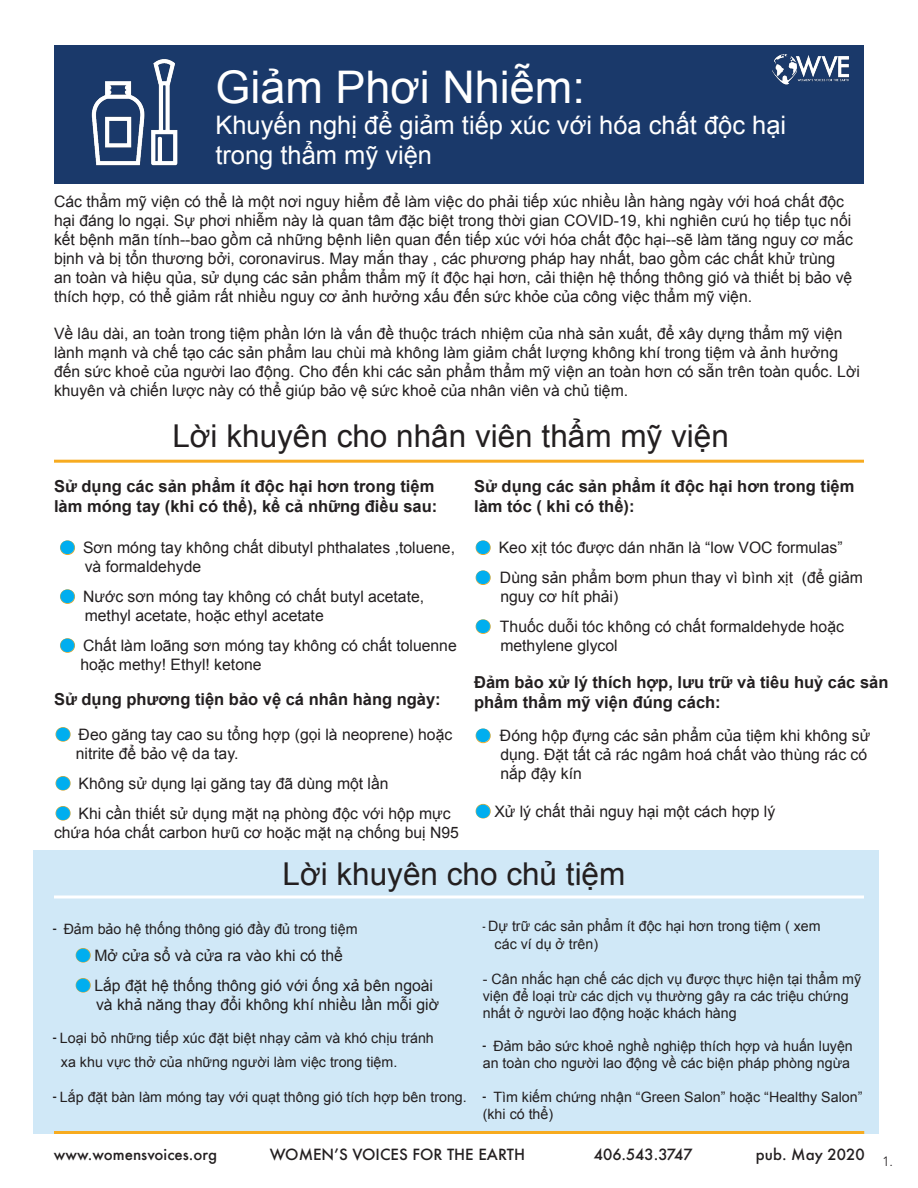
<style>
.page{position:relative;width:918px;height:1188px;background:#fff}
.page>*{position:absolute;margin:0;border:0;box-sizing:border-box;transform-origin:0 0}
.t1{font:45px "Arial";color:#fff}
.t2{font:31.5px "Arial";color:#231f20}
.t3{font:25.5px/30.6px "Arial";color:#fff}
.t4{font:700 16.5px/19.8px "Arial";color:#231f20}
.t5{font:15.75px/18.9px "Arial";color:#231f20}
.t6{font:500 15px "Futura";color:#231f20}
.t7{font:14.25px/17.1px "Arial";color:#231f20}
.t8{font:300 13.5px "Avenir";color:#231f20}
.s1{color:#f7ab20}
.s2{font-family:"Futura";font-weight:500;font-stretch:condensed;font-size:18px}
.s3{font-family:"Futura";font-weight:500;font-stretch:condensed}
</style>
<div class="page">
<div style="left:33px;top:850px;width:846px;height:284px;background:#d0e8f7"></div>
<div style="left:54px;top:45px;width:810px;height:138px;background:#1a396a"></div>
<img style="left:772px;top:54px;width:77px;height:31px">
<img style="left:91px;top:59px;width:87px;height:107px">
<hr style="left:54px;top:460px;width:810px;height:3px;background:#f7ab20">
<hr style="left:54px;top:1131px;width:810px;height:3px;background:#f7ab20">
<hr style="left:54px;top:896px;width:810px;height:2px;background:#fff">
<p class="t1" style="left:215px;top:58px;width:371px">Giảm Phơi Nhiễm:</p>
<p class="t3" style="left:215px;top:110px;width:572px">Khuyến nghị để giảm tiếp xúc với hóa chất độc hại trong thẩm mỹ viện</p>
<p class="t5" style="left:54px;top:192px;width:800px">Các thẩm mỹ viện có thể là một nơi nguy hiểm để làm việc do phải tiếp xúc nhiều lần hàng ngày với hoá chất độc hại đáng lo ngại. Sự phơi nhiễm này là quan tâm đặc biệt trong thời gian COVID-19, khi nghiên cưú họ tiếp tục nối kết bệnh mãn tính--bao gồm cả những bệnh liên quan đến tiếp xúc với hóa chất độc hại--sẽ làm tăng nguy cơ mắc bịnh và bị tổn thương bởi, coronavirus. May mắn thay , các phương pháp hay nhất, bao gồm các chất khử trùng an toàn và hiệu qủa, sử dụng các sản phẩm thẩm mỹ ít độc hại hơn, cải thiện hệ thống thông gió và thiết bị bảo vệ thích hợp, có thể giảm rất nhiều nguy cơ ảnh hưởng xấu đến sức khỏe của công việc thẩm mỹ viện.</p>
<p class="t5" style="left:54px;top:324px;width:807px">Về lâu dài, an toàn trong tiệm phần lớn là vấn đề thuộc trách nhiệm của nhà sản xuất, để xây dựng thẩm mỹ viện lành mạnh và chế tạo các sản phẩm lau chùi mà không làm giảm chất lượng không khí trong tiệm và ảnh hưởng đến sức khoẻ của người lao động. Cho đến khi các sản phẩm thẩm mỹ viện an toàn hơn có sẵn trên toàn quốc. Lời khuyên và chiến lược này có thể giúp bảo vệ sức khoẻ của nhân viên và chủ tiệm.</p>
<p class="t2" style="left:172px;top:416px;width:558px">Lời khuyên cho nhân viên thẩm mỹ viện</p>
<p class="t4" style="left:54px;top:477px;width:385px">Sử dụng các sản phẩm ít độc hại hơn trong tiệm làm móng tay (khi có thể), kể cả những điều sau:</p>
<p class="t5" style="left:58px;top:538px;width:398px"><span class="s1">●</span> Sơn móng tay không chất dibutyl phthalates ,toluene,</p>
<p class="t5" style="left:85px;top:557px;width:118px">và formaldehyde</p>
<p class="t5" style="left:58px;top:587px;width:367px"><span class="s1">●</span> Nước sơn móng tay không có chất butyl acetate,</p>
<p class="t5" style="left:85px;top:606px;width:241px">methyl acetate, hoặc ethyl acetate</p>
<p class="t5" style="left:58px;top:636px;width:400px"><span class="s1">●</span> Chất làm loãng sơn móng tay không có chất toluenne</p>
<p class="t5" style="left:80px;top:655px;width:183px">hoặc methy! Ethyl! ketone</p>
<p class="t4" style="left:474px;top:477px;width:382px">Sử dụng các sản phẩm ít độc hại hơn trong tiệm làm tóc ( khi có thể):</p>
<p class="t5" style="left:474px;top:538px;width:370px"><span class="s1">●</span> Keo xịt tóc được dán nhãn là “low VOC formulas”</p>
<p class="t5" style="left:474px;top:568px;width:390px"><span class="s1">●</span> Dùng sản phẩm bơm phun thay vì bình xịt (để giảm</p>
<p class="t5" style="left:500px;top:587px;width:120px">nguy cơ hít phải)</p>
<p class="t5" style="left:474px;top:617px;width:371px"><span class="s1">●</span> Thuốc duỗi tóc không có chất formaldehyde hoặc</p>
<p class="t5" style="left:500px;top:636px;width:119px">methylene glycol</p>
<p class="t4" style="left:54px;top:690px;width:388px">Sử dụng phương tiện bảo vệ cá nhân hàng ngày:</p>
<p class="t5" style="left:54px;top:725px;width:400px"><span class="s1">●</span> Đeo găng tay cao su tổng hợp (gọi là neoprene) hoặc</p>
<p class="t5" style="left:76px;top:744px;width:164px">nitrite để bảo vệ da tay.</p>
<p class="t5" style="left:54px;top:774px;width:336px"><span class="s1">●</span> Không sử dụng lại găng tay đã dùng một lần</p>
<p class="t5" style="left:54px;top:804px;width:406px"><span class="s1">●</span> Khi cần thiết sử dụng mặt nạ phòng độc với hộp mực chứa hóa chất carbon hưũ cơ hoặc mặt nạ chống buị N95</p>
<p class="t4" style="left:474px;top:673px;width:416px">Đảm bảo xử lý thích hợp, lưu trữ và tiêu huỷ các sản phẩm thẩm mỹ viện đúng cách:</p>
<p class="t5" style="left:474px;top:727px;width:398px"><span class="s1">●</span> Đóng hộp đựng các sản phẩm của tiệm khi không sử</p>
<p class="t5" style="left:500px;top:745px;width:368px">dụng. Đặt tất cả rác ngâm hoá chất vào thùng rác có</p>
<p class="t5" style="left:500px;top:764px;width:83px">nắp đậy kín</p>
<p class="t5" style="left:474px;top:802px;width:303px"><span class="s1">●</span>Xử lý chất thải nguy hại một cách hợp lý</p>
<p class="t2" style="left:283px;top:853px;width:344px">Lời khuyên cho chủ tiệm</p>
<p class="t7" style="left:53px;top:921px;width:306px"><span class="s2">-</span> Đảm bảo hệ thống thông gió đầy đủ trong tiệm</p>
<p class="t5" style="left:74px;top:946px;width:270px"><span class="s1">●</span>Mở cửa sổ và cửa ra vào khi có thể</p>
<p class="t5" style="left:74px;top:976px;width:360px"><span class="s1">●</span>Lắp đặt hệ thống thông gió với ống xả bên ngoài</p>
<p class="t5" style="left:96px;top:995px;width:345px">và khả năng thay đổi không khí nhiều lần mỗi giờ</p>
<p class="t7" style="left:53px;top:1030px;width:382px"><span class="s2">-</span> Loại bỏ những tiếp xúc đặt biệt nhạy cảm và khó chịu tránh</p>
<p class="t7" style="left:61px;top:1053px;width:338px">xa khu vực thở của những người làm việc trong tiệm.</p>
<p class="t7" style="left:53px;top:1088px;width:415px"><span class="s2">-</span> Lắp đặt bàn làm móng tay với quạt thông gió tích hợp bên trong.</p>
<p class="t7" style="left:483px;top:918px;width:340px"><span class="s3">-</span> Dự trữ các sản phẩm ít độc hại hơn trong tiệm ( xem</p>
<p class="t7" style="left:495px;top:936px;width:105px">các ví dụ ở trên)</p>
<p class="t7" style="left:483px;top:970px;width:380px">- Cân nhắc hạn chế các dịch vụ được thực hiện tại thẩm mỹ viện để loại trừ các dịch vụ thường gây ra các triệu chứng nhất ở người lao động hoặc khách hàng</p>
<p class="t7" style="left:483px;top:1038px;width:372px"><span class="s2">-</span> Đảm bảo sức khoẻ nghề nghiệp thích hợp và huấn luyện an toàn cho người lao động về các biện pháp phòng ngừa</p>
<p class="t7" style="left:483px;top:1089px;width:381px"><span class="s2">-</span> Tìm kiếm chứng nhận “Green Salon” hoặc “Healthy Salon” (khi có thể)</p>
<p class="t6" style="left:594px;top:1144px;width:100px">406.543.3747</p>
<p class="t6" style="left:756px;top:1144px;width:110px">pub. May 2020</p>
<p class="t6" style="left:54px;top:1144px;width:165px">www.womensvoices.org</p>
<p class="t6" style="left:270px;top:1144px;width:257px">WOMEN’S VOICES FOR THE EARTH</p>
<p class="t8" style="left:883px;top:1153px;width:12px">1.</p>
</div>
